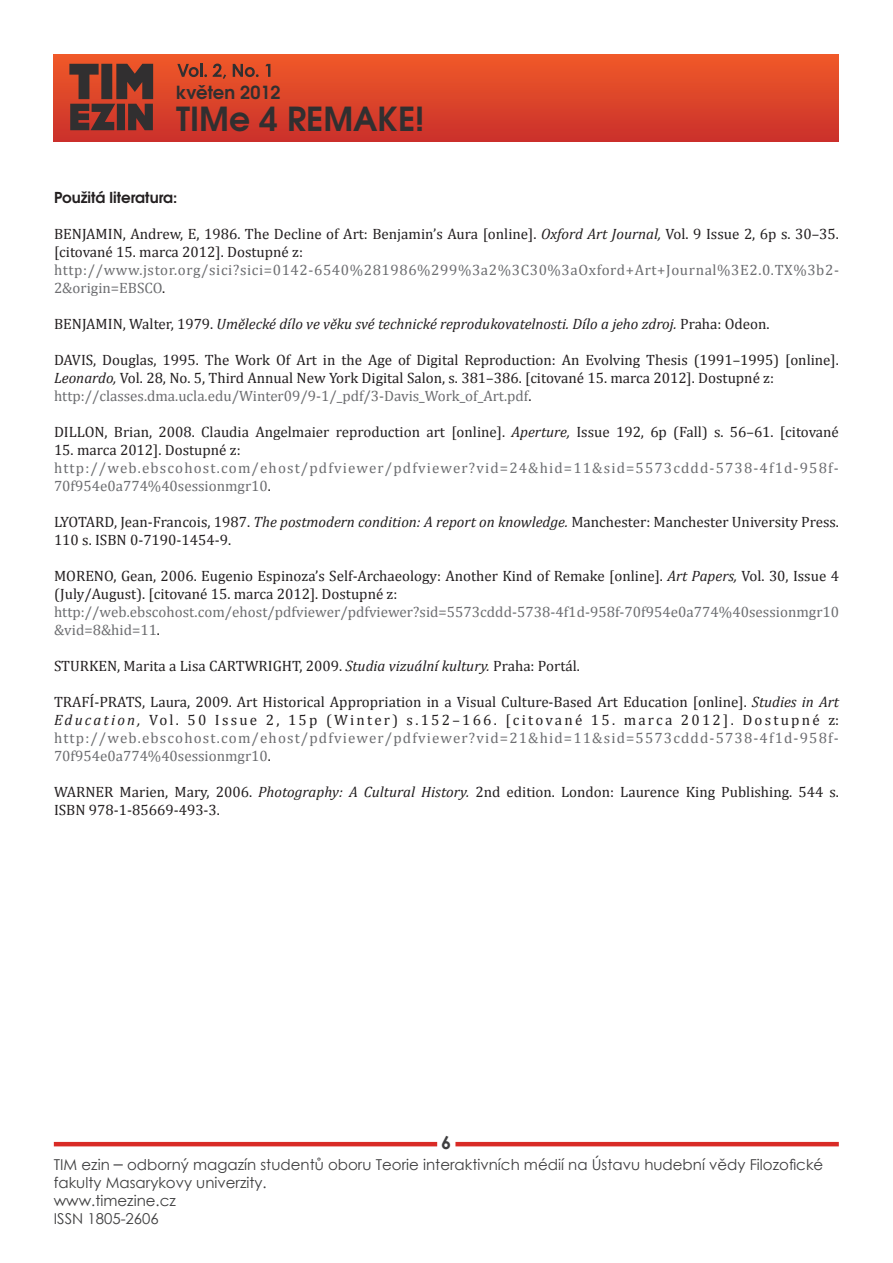
<style>
.page{position:relative;width:893px;height:1263px;background:#fff}
.page>*{position:absolute;margin:0;border:0;box-sizing:border-box;transform-origin:0 0}
.t1{font:700 33px "Te X Gyre Adventor";color:#312f30}
.t2{font:700 18px "Te X Gyre Adventor";color:#312f30}
.t3{font:700 18px "Century Gothic";color:#3e3e3f}
.t4{font:15px/18px "Cambria";color:#231f20}
.t5{font:15px/18px "Cambria";color:#6c6d70}
.t6{font:15px/18px "Century Gothic";color:#3e3e3f}
.t7{font:15px/18px "Cambria";letter-spacing:.075em;color:#6c6d70}
.t8{font:15px/18px "Cambria";letter-spacing:.04em;color:#6c6d70}
.t9{font:italic 15px "Cambria";color:#231f20}
.t10{font:700 15px "Te X Gyre Adventor";color:#231f20}
.s1{font-style:italic}
.s2{color:#231f20}
.s3{font-style:normal}
.s4{color:#6c6d70}
.s5{font-size:18px}
</style>
<div class="page">
<div style="left:54px;top:54px;width:785px;height:87px;background:linear-gradient(to bottom,#f05a28,#ca312b)"></div>
<hr style="left:54px;top:1142px;width:383px;height:4px;background:#d92b26">
<hr style="left:455px;top:1142px;width:384px;height:4px;background:#d92b26">
<svg style="left:69px;top:64px;width:84px;height:66px"></svg>
<svg style="left:177px;top:64px;width:30px;height:13px"></svg>
<svg style="left:213px;top:64px;width:13px;height:15px"></svg>
<svg style="left:233px;top:64px;width:26px;height:13px"></svg>
<svg style="left:265px;top:64px;width:5px;height:13px"></svg>
<p class="t2" style="left:176px;top:77px;width:106px">květen 2012</p>
<p class="t1" style="left:176px;top:90px;width:250px">TIMe 4 REMAKE!</p>
<p class="t10" style="left:54px;top:184px;width:125px">Použitá literatura:</p>
<p class="t4" style="left:54px;top:225px;width:786px">BENJAMIN, Andrew, E, 1986. The Decline of Art: Benjamin’s Aura [online]. <span class="s1">Oxford Art Journal,</span> Vol. 9 Issue 2, 6p s. 30–35. [citované 15. marca 2012]. Dostupné z:</p>
<p class="t8" style="left:54px;top:261px;width:786px">http://www.jstor.org/sici?sici=0142-6540%281986%299%3a2%3C30%3aOxford+Art+Journal%3E2.0.TX%3b2-<br>2&amp;origin=EBSCO<span class="s2">.</span></p>
<p class="t9" style="left:54px;top:313px;width:717px"><span class="s3">BENJAMIN, Walter, 1979.</span> Umělecké dílo ve věku své technické reprodukovatelnosti. Dílo a jeho zdroj. <span class="s3">Praha: Odeon.</span></p>
<p class="t4" style="left:54px;top:351px;width:786px">DAVIS, Douglas, 1995. The Work Of Art in the Age of Digital Reproduction: An Evolving Thesis (1991–1995) [online].<br><span class="s1">Leonardo,</span> Vol. 28, No. 5, Third Annual New York Digital Salon, s. 381–386. [citované 15. marca 2012]. Dostupné z:</p>
<p class="t5" style="left:54px;top:387px;width:479px">http://classes.dma.ucla.edu/Winter09/9-1/_pdf/3-Davis_Work_of_Art.pdf<span class="s2">.</span></p>
<p class="t4" style="left:54px;top:423px;width:786px">DILLON, Brian, 2008. Claudia Angelmaier reproduction art [online]. <span class="s1">Aperture,</span> Issue 192, 6p (Fall) s. 56–61. [citované</p>
<p class="t4" style="left:54px;top:441px;width:188px">15. marca 2012]. Dostupné z:</p>
<p class="t7" style="left:54px;top:459px;width:786px">http://web.ebscohost.com/ehost/pdfviewer/pdfviewer?vid=24&amp;hid=11&amp;sid=5573cddd-5738-4f1d-958f-<br>70f954e0a774%40sessionmgr10<span class="s2">.</span></p>
<p class="t4" style="left:54px;top:513px;width:786px">LYOTARD, Jean-Francois, 1987. <span class="s1">The postmodern condition: A report on knowledge.</span> Manchester: Manchester University Press.<br>110 s. ISBN 0-7190-1454-9.</p>
<p class="t4" style="left:54px;top:567px;width:786px">MORENO, Gean, 2006. Eugenio Espinoza’s Self-Archaeology: Another Kind of Remake [online]. <span class="s1">Art Papers,</span> Vol. 30, Issue 4 (July/August). [citované 15. marca 2012]. Dostupné z:</p>
<p class="t5" style="left:54px;top:603px;width:787px">http://web.ebscohost.com/ehost/pdfviewer/pdfviewer?sid=5573cddd-5738-4f1d-958f-70f954e0a774%40sessionmgr10 &amp;vid=8&amp;hid=11<span class="s2">.</span></p>
<p class="t4" style="left:54px;top:657px;width:527px">STURKEN, Marita a Lisa CARTWRIGHT, 2009. <span class="s1">Studia vizuální kultury.</span> Praha: Portál.</p>
<p class="t4" style="left:54px;top:693px;width:787px;text-align:justify">TRAFÍ-PRATS, Laura, 2009. Art Historical Appropriation in a Visual Culture-Based Art Education [online]. <span class="s1">Studies in Art Education,</span> Vol. 50 Issue 2, 15p (Winter) s.152–166. [citované 15. marca 2012]. Dostupné z: <span class="s4">http://web.ebscohost.com/ehost/pdfviewer/pdfviewer?vid=21&amp;hid=11&amp;sid=5573cddd-5738-4f1d-958f-70f954e0a774%40sessionmgr10</span>.</p>
<p class="t4" style="left:54px;top:783px;width:786px">WARNER Marien, Mary, 2006. <span class="s1">Photography: A Cultural History.</span> 2nd edition. London: Laurence King Publishing. 544 s.<br>ISBN 978-1-85669-493-3.</p>
<p class="t3" style="left:441px;top:1129px;width:12px">6</p>
<p class="t6" style="left:54px;top:1155px;width:771px">TIM ezin <span class="s5">–</span> odborný magazín studentů oboru Teorie interaktivních médií na Ústavu hudební vědy Filozofické fakulty Masarykovy univerzity.</p>
<p class="t6" style="left:54px;top:1191px;width:123px">www.timezine.cz</p>
<p class="t6" style="left:54px;top:1209px;width:107px">ISSN 1805-2606</p>
</div>
